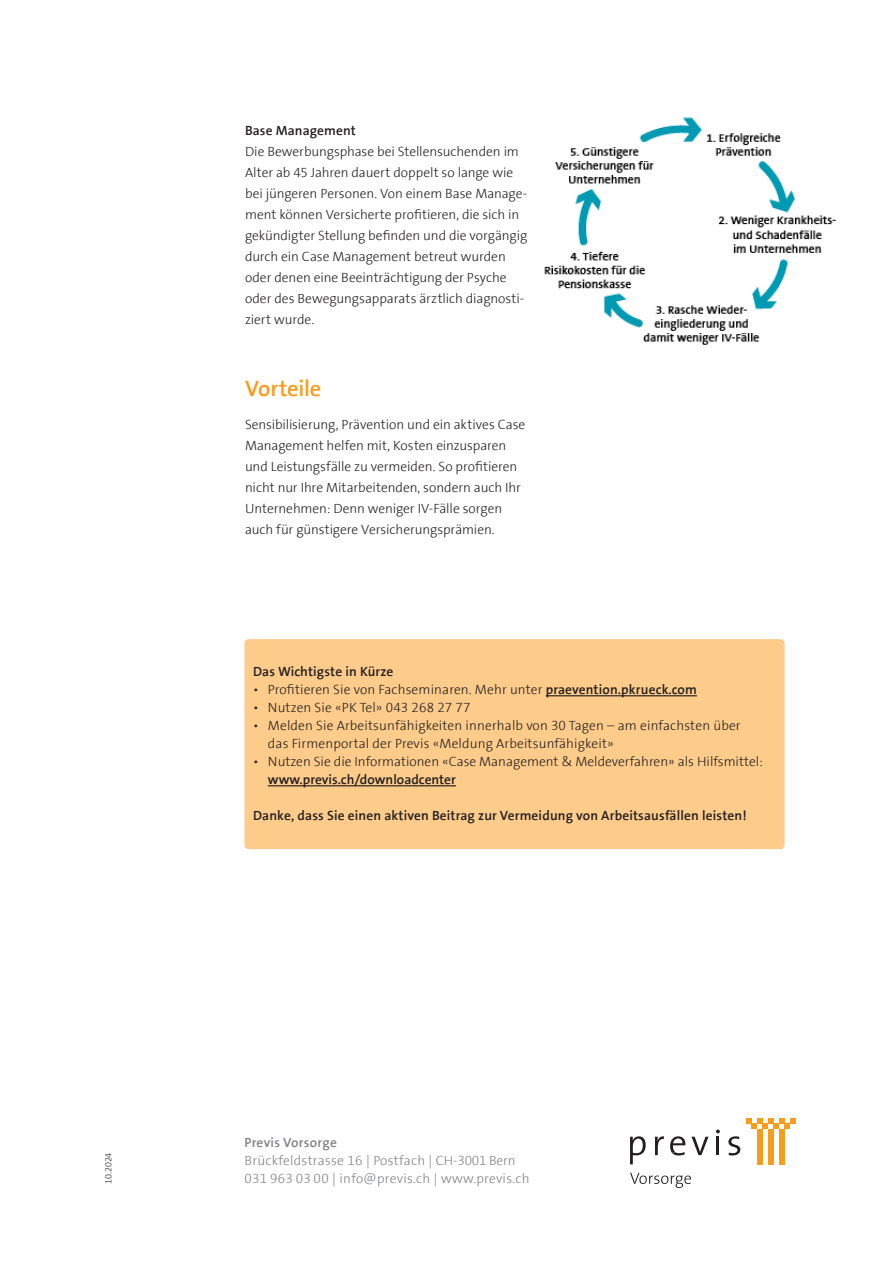
<style>
.page{position:relative;width:893px;height:1263px;background:#fff}
.page>*{position:absolute;margin:0;border:0;box-sizing:border-box;transform-origin:0 0}
.Haupttitel{font:300 22.5px "Previs The Sans";letter-spacing:-.01em;color:#f89c1c}
.Lauftext{font:300 13.5px/21px "Previs The Sans";color:#231f20}
.Untertitel_orange{font:300 13.5px "Previs The Sans";letter-spacing:.01em;color:#231f20}
.t1{font:300 13.5px "Previs The Sans";letter-spacing:.02em;color:#808285}
.t2{font:300 13.5px "Previs The Sans";letter-spacing:.015em;color:#808285}
.t3{font:300 9px "Previs The Sans";letter-spacing:-.025em;color:#231f20}
.s1{font-style:inherit}
</style>
<div class="page">
<svg style="left:746px;top:1118px;width:50px;height:11px"></svg>
<div style="left:757px;top:1129px;width:5px;height:35px;background:#f89c1c"></div>
<div style="left:768px;top:1129px;width:5px;height:35px;background:#f89c1c"></div>
<div style="left:779px;top:1129px;width:5px;height:35px;background:#f89c1c"></div>
<svg style="left:655px;top:1136px;width:9px;height:19px"></svg>
<hr style="left:716px;top:1137px;width:3px;height:18px;background:#231f20">
<svg style="left:630px;top:1136px;width:16px;height:28px"></svg>
<svg style="left:716px;top:1129px;width:4px;height:4px"></svg>
<svg style="left:691px;top:1137px;width:17px;height:18px"></svg>
<svg style="left:728px;top:1136px;width:12px;height:19px"></svg>
<svg style="left:670px;top:1136px;width:15px;height:19px"></svg>
<svg style="left:630px;top:1173px;width:61px;height:15px"></svg>
<div style="left:244px;top:639px;width:540px;height:210px;background:#fdcb8a;border-radius:4px"></div>
<hr style="left:546px;top:695px;width:151px;height:1px;background:#231f20">
<hr style="left:268px;top:785px;width:188px;height:1px;background:#231f20">
<img style="left:544px;top:117px;width:292px;height:228px">
<p class="t3" style="left:104px;top:1184px;width:32px;rotate:-90deg">10.2024</p>
<p class="Untertitel_orange" style="left:245px;top:123px;width:112px">Base Management</p>
<p class="Lauftext" style="left:245px;top:142px;width:284px">Die Bewerbungsphase bei Stellensuchenden im Alter ab 45 Jahren dauert doppelt so lange wie bei jüngeren Personen. Von einem Base Manage&shy;ment können Versicherte profitieren, die sich in gekündigter Stellung befinden und die vorgängig durch ein Case Management betreut wurden oder denen eine Beeinträchtigung der Psyche oder des Bewegungsapparats ärztlich diagnosti&shy;ziert wurde.</p>
<p class="Haupttitel" style="left:245px;top:377px;width:78px">Vorteile</p>
<p class="Lauftext" style="left:245px;top:415px;width:282px">Sensibilisierung, Prävention und ein aktives Case Management helfen mit, Kosten einzusparen und Leistungsfälle zu vermeiden. So profitieren nicht nur Ihre Mitarbeitenden, sondern auch Ihr Unternehmen: Denn weniger IV-Fälle sorgen auch für günstigere Versicherungsprämien.</p>
<p class="Untertitel_orange" style="left:253px;top:664px;width:142px">Das Wichtigste in Kürze</p>
<p class="Lauftext" style="left:253px;top:679px;width:445px">• Profitieren Sie von Fachseminaren. Mehr unter <span class="s1">praevention.pkrueck.com</span></p>
<p class="Lauftext" style="left:253px;top:697px;width:219px">• Nutzen Sie «PK Tel» 043 268 27 77</p>
<p class="Lauftext" style="left:268px;top:717px;width:474px;line-height:18px;text-indent:-15px">• Melden Sie Arbeitsunfähigkeiten innerhalb von 30 Tagen – am einfachsten über das Firmenportal der Previs «Meldung Arbeitsunfähigkeit»</p>
<p class="Lauftext" style="left:268px;top:753px;width:497px;line-height:18px;text-indent:-15px">• Nutzen Sie die Informationen «Case Management &amp; Meldeverfahren» als Hilfsmittel: <span class="s1">www.previs.ch/downloadcenter</span></p>
<p class="Untertitel_orange" style="left:253px;top:808px;width:495px">Danke, dass Sie einen aktiven Beitrag zur Vermeidung von Arbeitsausfällen leisten!</p>
<p class="t2" style="left:244px;top:1136px;width:94px">Previs Vorsorge</p>
<p class="t1" style="left:244px;top:1154px;width:272px">Brückfeldstrasse 16 | Postfach | CH-3001 Bern</p>
<p class="t1" style="left:244px;top:1172px;width:287px">031 963 03 00 | info@previs.ch | www.previs.ch</p>
</div>
